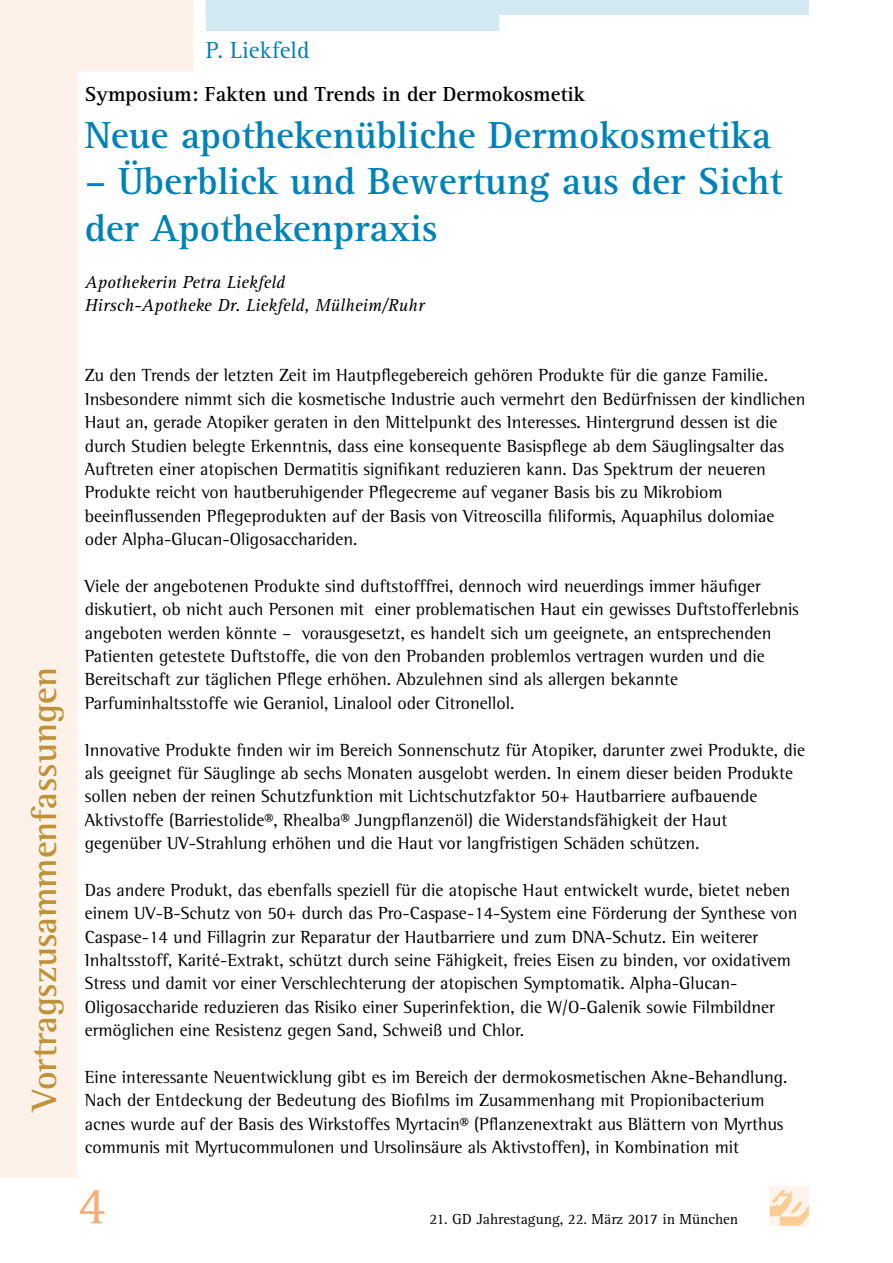
<style>
.page{position:relative;width:893px;height:1263px;background:#fff}
.page>*{position:absolute;margin:0;border:0;box-sizing:border-box;transform-origin:0 0}
.t1{font:54px "Agfa Rotis Serif";color:#f5ac75}
.t2{font:700 39px/46.8px "Agfa Rotis Serif";color:#0082b8}
.t3{font:700 36px "Agfa Rotis Semi Serif";color:#bf9237}
.t4{font:24px "Agfa Rotis Serif";color:#0082b8}
.t5{font:700 21px "Agfa Rotis Serif";color:#000}
.t6{font:18px/23.4px "Agfa Rotis Semi Serif";color:#000}
.t7{font:italic 18px/23.4px "Agfa Rotis Serif";color:#000}
.t8{font:15px "Agfa Rotis Serif";color:#000}
</style>
<div class="page">
<div style="left:770px;top:1186px;width:39px;height:39px;background:#fef4eb"></div>
<svg style="left:770px;top:1190px;width:39px;height:35px"></svg>
<svg style="left:0;top:0;width:194px;height:1178px"></svg>
<div style="left:0;top:0;width:193px;height:17px;background:#fcf2ea"></div>
<svg style="left:206px;top:0;width:603px;height:31px"></svg>
<h3 class="t4" style="left:206px;top:37px;width:105px">P. Liekfeld</h3>
<p class="t5" style="left:85px;top:81px;width:502px">Symposium: Fakten und Trends in der Dermokosmetik</p>
<h2 class="t2" style="left:85px;top:112px;width:688px">Neue apothekenübliche Dermokosmetika</h2>
<h2 class="t2" style="left:85px;top:159px;width:699px">– Überblick und Bewertung aus der Sicht der Apothekenpraxis</h2>
<p class="t7" style="left:85px;top:271px;width:341px">Apothekerin Petra Liekfeld<br>Hirsch-Apotheke Dr. Liekfeld, Mülheim/Ruhr</p>
<h3 class="t3" style="left:23px;top:1111px;width:445px;rotate:-90deg">Vortragszusammenfassungen</h3>
<p class="t6" style="left:85px;top:364px;width:722px">Zu den Trends der letzten Zeit im Hautpflegebereich gehören Produkte für die ganze Familie.<br>Insbesondere nimmt sich die kosmetische Industrie auch vermehrt den Bedürfnissen der kindlichen Haut an, gerade Atopiker geraten in den Mittelpunkt des Interesses. Hintergrund dessen ist die durch Studien belegte Erkenntnis, dass eine konsequente Basispflege ab dem Säuglingsalter das Auftreten einer atopischen Dermatitis signifikant reduzieren kann. Das Spektrum der neueren Produkte reicht von hautberuhigender Pflegecreme auf veganer Basis bis zu Mikrobiom beeinflussenden Pflegeprodukten auf der Basis von Vitreoscilla filiformis, Aquaphilus dolomiae oder Alpha-Glucan-Oligosacchariden.</p>
<p class="t6" style="left:85px;top:574px;width:715px">Viele der angebotenen Produkte sind duftstofffrei, dennoch wird neuerdings immer häufiger diskutiert, ob nicht auch Personen mit einer problematischen Haut ein gewisses Duftstofferlebnis angeboten werden könnte – vorausgesetzt, es handelt sich um geeignete, an entsprechenden Patienten getestete Duftstoffe, die von den Probanden problemlos vertragen wurden und die Bereitschaft zur täglichen Pflege erhöhen. Abzulehnen sind als allergen bekannte Parfuminhaltsstoffe wie Geraniol, Linalool oder Citronellol.</p>
<p class="t6" style="left:85px;top:738px;width:722px">Innovative Produkte finden wir im Bereich Sonnenschutz für Atopiker, darunter zwei Produkte, die als geeignet für Säuglinge ab sechs Monaten ausgelobt werden. In einem dieser beiden Produkte sollen neben der reinen Schutzfunktion mit Lichtschutzfaktor 50+ Hautbarriere aufbauende Aktivstoffe (Barriestolide®, Rhealba® Jungpflanzenöl) die Widerstandsfähigkeit der Haut gegenüber UV-Strahlung erhöhen und die Haut vor langfristigen Schäden schützen.</p>
<p class="t6" style="left:85px;top:878px;width:714px">Das andere Produkt, das ebenfalls speziell für die atopische Haut entwickelt wurde, bietet neben einem UV-B-Schutz von 50+ durch das Pro-Caspase-14-System eine Förderung der Synthese von Caspase-14 und Fillagrin zur Reparatur der Hautbarriere und zum DNA-Schutz. Ein weiterer Inhaltsstoff, Karité-Extrakt, schützt durch seine Fähigkeit, freies Eisen zu binden, vor oxidativem Stress und damit vor einer Verschlechterung der atopischen Symptomatik. Alpha-Glucan-Oligosaccharide reduzieren das Risiko einer Superinfektion, die W/O-Galenik sowie Filmbildner ermöglichen eine Resistenz gegen Sand, Schweiß und Chlor.</p>
<p class="t6" style="left:85px;top:1065px;width:704px">Eine interessante Neuentwicklung gibt es im Bereich der dermokosmetischen Akne-Behandlung.<br>Nach der Entdeckung der Bedeutung des Biofilms im Zusammenhang mit Propionibacterium acnes wurde auf der Basis des Wirkstoffes Myrtacin® (Pflanzenextrakt aus Blättern von Myrthus communis mit Myrtucommulonen und Ursolinsäure als Aktivstoffen), in Kombination mit</p>
<h1 class="t1" style="left:78px;top:1175px;width:30px">4</h1>
<p class="t8" style="left:429px;top:1210px;width:310px">21. GD Jahrestagung, 22. März 2017 in München</p>
</div>
